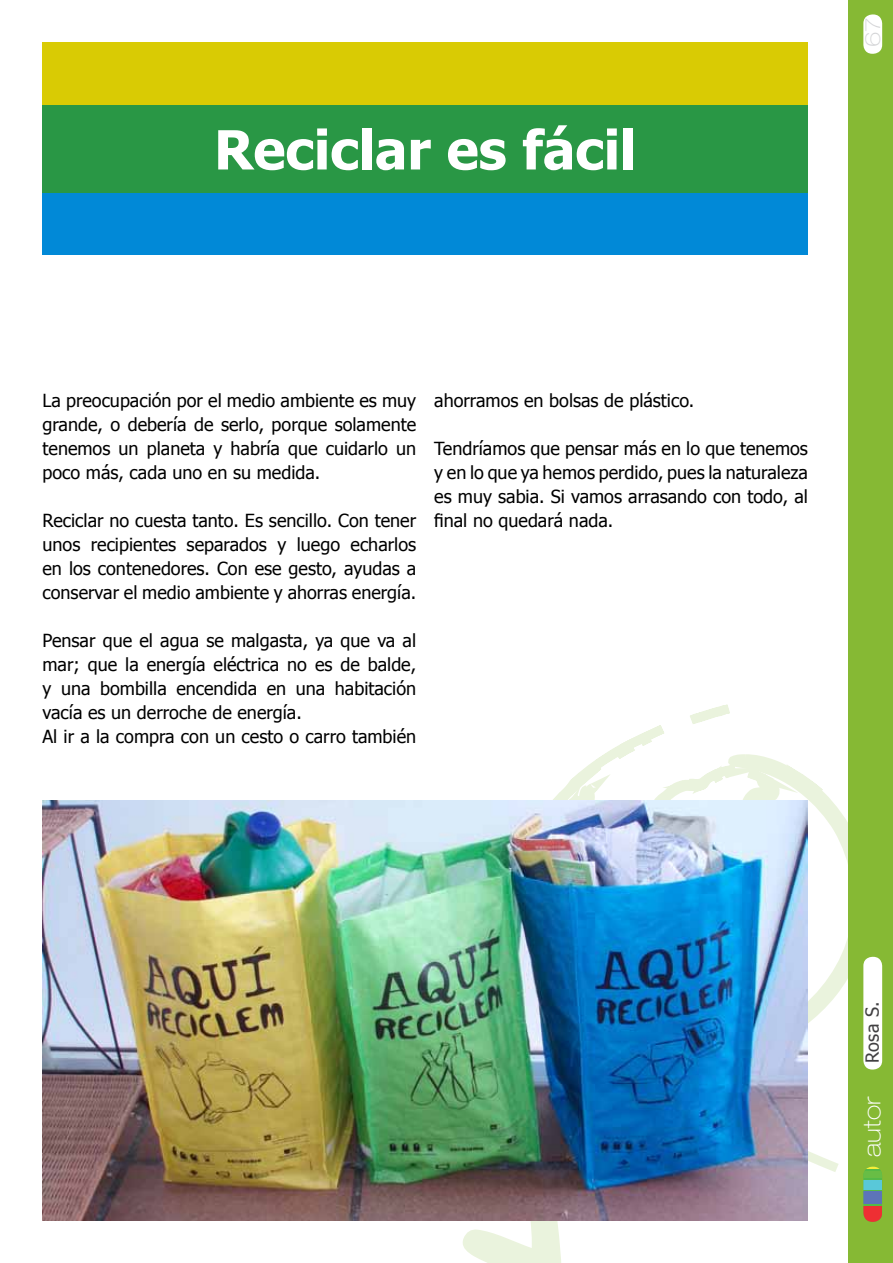
<style>
.page{position:relative;width:893px;height:1263px;background:#fff}
.page>*{position:absolute;margin:0;border:0;box-sizing:border-box;transform-origin:0 0}
.t1{font:700 54px "Tahoma";color:#fff}
.t2{font:100 expanded 24px "Helvetica Neue LT Pro";letter-spacing:-.005em;color:#fff}
.t3{font:100 expanded 20.7px "Helvetica Neue LT Pro";color:#d4d5d7;scale:1.16 1}
.t4{font:18px/24px "Tahoma";color:#000;text-align:justify}
.t5{font:18px "Tahoma";color:#414042}
</style>
<div class="page">
<div style="left:43px;top:43px;width:765px;height:62px;background:#d9cb04"></div>
<div style="left:43px;top:193px;width:765px;height:62px;background:#0189d7"></div>
<svg style="left:448px;top:704px;width:383px;height:122px"></svg>
<svg style="left:808px;top:944px;width:38px;height:228px"></svg>
<svg style="left:462px;top:1220px;width:138px;height:43px"></svg>
<div style="left:43px;top:105px;width:765px;height:88px;background:#299745"></div>
<img style="left:43px;top:801px;width:765px;height:419px">
<div style="left:848px;top:0;width:45px;height:1263px;background:#86b934"></div>
<div style="left:863px;top:957px;width:19px;height:112px;background:#fff;border-radius:9px"></div>
<svg style="left:863px;top:1166px;width:19px;height:56px"></svg>
<div style="left:863px;top:1206px;width:19px;height:16px;background:#ee2f33"></div>
<div style="left:863px;top:1191px;width:19px;height:13px;background:#5d74b8"></div>
<div style="left:863px;top:1180px;width:19px;height:9px;background:#59c8d9"></div>
<div style="left:863px;top:1172px;width:19px;height:6px;background:#68bd45"></div>
<hr style="left:863px;top:1166px;width:19px;height:3px;background:#f6ee38">
<div style="left:863px;top:14px;width:19px;height:40px;background:#fff;border-radius:9px"></div>
<h1 class="t1" style="left:214px;top:112px;width:424px">Reciclar es fácil</h1>
<p class="t3" style="left:860px;top:47px;width:27px;rotate:-90deg">67</p>
<p class="t4" style="left:43px;top:387px;width:375px">La preocupación por el medio ambiente es muy grande, o debería de serlo, porque solamente tenemos un planeta y habría que cuidarlo un poco más, cada uno en su medida.</p>
<p class="t4" style="left:43px;top:507px;width:375px">Reciclar no cuesta tanto. Es sencillo. Con tener unos recipientes separados y luego echarlos en los contenedores. Con ese gesto, ayudas a conservar el medio ambiente y ahorras energía.</p>
<p class="t4" style="left:43px;top:627px;width:375px;text-align:left">Pensar que el agua se malgasta, ya que va al mar; que la energía eléctrica no es de balde, y una bombilla encendida en una habitación vacía es un derroche de energía.<br>Al ir a la compra con un cesto o carro también</p>
<p class="t4" style="left:434px;top:387px;width:262px">ahorramos en bolsas de plástico.</p>
<p class="t4" style="left:434px;top:435px;width:375px">Tendríamos que pensar más en lo que tenemos y en lo que ya hemos perdido, pues la naturaleza es muy sabia. Si vamos arrasando con todo, al final no quedará nada.</p>
<p class="t5" style="left:860px;top:1063px;width:63px;rotate:-90deg">Rosa S.</p>
<h2 class="t2" style="left:858px;top:1157px;width:62px;rotate:-90deg">autor</h2>
</div>
